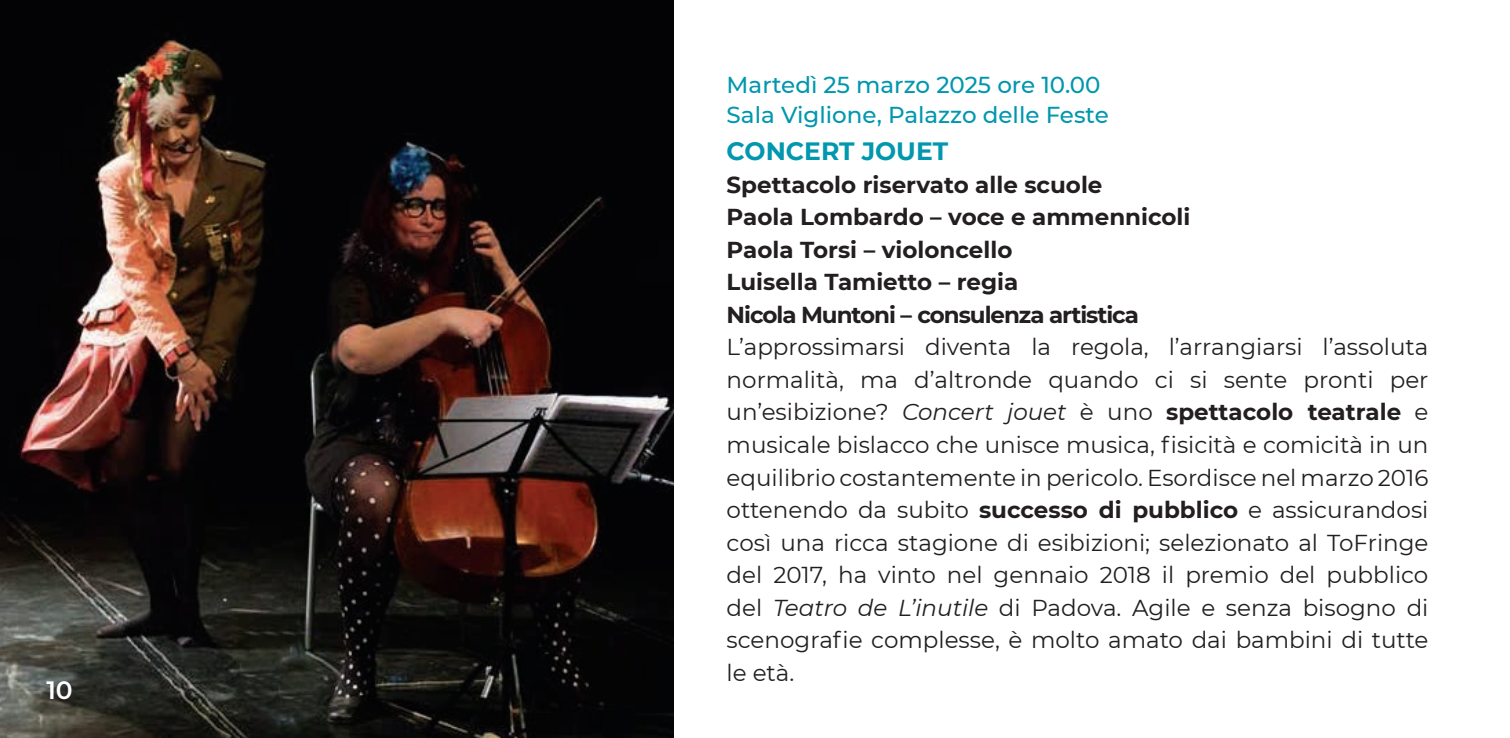
<style>
.page{position:relative;width:1510px;height:738px;background:#fff}
.page>*{position:absolute;margin:0;border:0;box-sizing:border-box;transform-origin:0 0}
.t1{font:700 25px "Montserrat";color:#0197ae}
.t2{font:600 25px "Montserrat";color:#fff}
.t3{font:23px/32.5px "Montserrat";color:#231f20;text-align:justify}
.t4{font:700 23px/32.5px "Montserrat";color:#231f20}
.t5{font:500 23px/30px "Montserrat";color:#0197ae}
.s1{font-style:italic}
.s2{font-weight:700}
</style>
<div class="page">
<img style="left:0;top:0;width:673px;height:737px">
<p class="t2" style="left:46px;top:671px;width:28px">10</p>
<p class="t5" style="left:726px;top:68px;width:384px">Martedì 25 marzo 2025 ore 10.00<br>Sala Viglione, Palazzo delle Feste</p>
<p class="t1" style="left:726px;top:133px;width:223px">CONCERT JOUET</p>
<p class="t4" style="left:726px;top:167px;width:465px">Spettacolo riservato alle scuole<br>Paola Lombardo – voce e ammennicoli<br>Paola Torsi – violoncello<br>Luisella Tamietto – regia<br>Nicola Muntoni – consulenza artistica</p>
<p class="t3" style="left:726px;top:330px;width:703px">L’approssimarsi diventa la regola, l’arrangiarsi l’assoluta normalità, ma d’altronde quando ci si sente pronti per un’esibizione? <span class="s1">Concert jouet</span> è uno <span class="s2">spettacolo teatrale</span> e musicale bislacco che unisce musica, fisicità e comicità in un equilibrio costantemente in pericolo. Esordisce nel marzo 2016 ottenendo da subito <span class="s2">successo di pubblico</span> e assicurandosi così una ricca stagione di esibizioni; selezionato al ToFringe del 2017, ha vinto nel gennaio 2018 il premio del pubblico del <span class="s1">Teatro de L’inutile</span> di Padova. Agile e senza bisogno di scenografie complesse, è molto amato dai bambini di tutte le età.</p>
</div>
